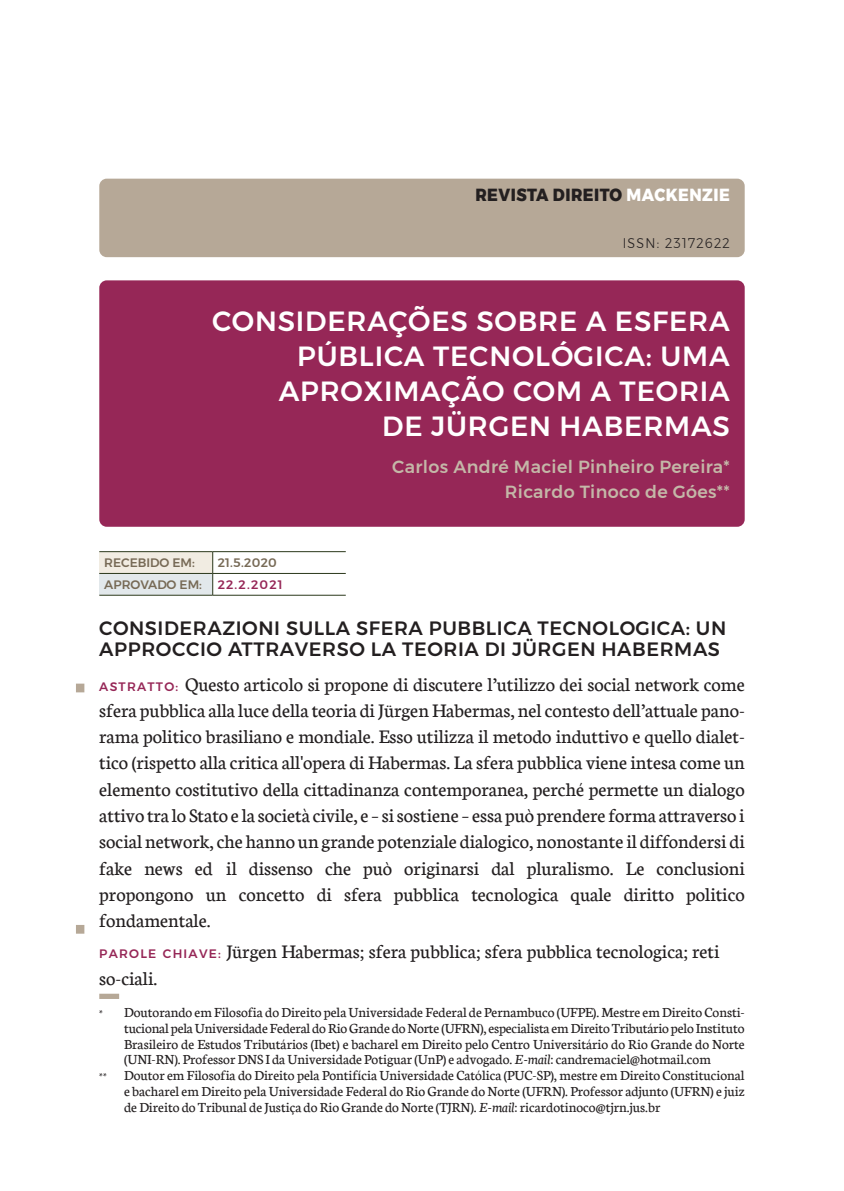
<style>
.page{position:relative;width:844px;height:1191px;background:#fff}
.page>*{position:absolute;margin:0;border:0;box-sizing:border-box;transform-origin:0 0}
.t1{font:500 27.65px/35px "Montserrat";letter-spacing:.03em;color:#fff;text-align:right}
.t2{font:20.47px/26.2px "Neuton";color:#231f20;text-align:justify}
.t3{font:500 19.25px/21px "Montserrat";letter-spacing:.03em;color:#231f20}
.t4{font:500 17.5px/24.5px "Montserrat";letter-spacing:.02em;color:#c4b8a8;text-align:right}
.t5{font:800 17.5px "Montserrat";letter-spacing:.03em;color:#231f20;scale:.9 1}
.t6{font:14.88px "Neuton";color:#231f20}
.t7{font:300 14px "Montserrat";letter-spacing:.1em;color:#231f20;scale:.9 1}
.t8{font:500 12.25px "Montserrat";color:#776a56}
.t9{font:500 12.25px "Montserrat";letter-spacing:.1em;color:#962757}
.s1{color:#fff}
.s2{font-family:"Montserrat";font-weight:500;font-size:12.25px;color:#962757}
.s3{font-weight:700;font-size:11.38px}
.s4{font-style:italic}
</style>
<div class="page">
<div style="left:99px;top:280px;width:645px;height:247px;background:#962757;border-radius:7px"></div>
<div style="left:99px;top:993px;width:20px;height:6px;background:#b6a897"></div>
<div style="left:99px;top:179px;width:645px;height:78px;background:#b6a897;border-radius:7px"></div>
<div style="left:99px;top:551px;width:114px;height:22px;background:#f1ece2"></div>
<div style="left:99px;top:573px;width:114px;height:22px;background:#e2e8eb"></div>
<hr style="left:99px;top:573px;width:114px;height:1px;background:#2b381b">
<hr style="left:213px;top:573px;width:133px;height:1px;background:#2b381b">
<hr style="left:99px;top:551px;width:114px;height:1px;background:#2b381b">
<hr style="left:213px;top:551px;width:133px;height:1px;background:#2b381b">
<svg style="left:212px;top:552px;width:1px;height:43px"></svg>
<hr style="left:99px;top:595px;width:114px;height:1px;background:#2b381b">
<hr style="left:213px;top:595px;width:133px;height:1px;background:#2b381b">
<div style="left:76px;top:683px;width:8px;height:9px;background:#b6a897"></div>
<div style="left:76px;top:925px;width:8px;height:8px;background:#b6a897"></div>
<p class="t5" style="left:475px;top:180px;width:284px">REVISTA DIREITO <span class="s1">MACKENZIE</span></p>
<p class="t7" style="left:622px;top:232px;width:120px">ISSN: 23172622</p>
<h1 class="t1" style="left:212px;top:304px;width:519px">CONSIDERAÇÕES SOBRE A ESFERA<br>PÚBLICA TECNOLÓGICA: UMA<br>APROXIMAÇÃO COM A TEORIA<br>DE JÜRGEN HABERMAS</h1>
<p class="t4" style="left:392px;top:455px;width:339px">Carlos André Maciel Pinheiro Pereira*<br>Ricardo Tinoco de Góes**</p>
<p class="t8" style="left:104px;top:553px;width:92px">RECEBIDO EM:</p>
<p class="t8" style="left:218px;top:553px;width:61px">21.5.2020</p>
<p class="t8" style="left:104px;top:575px;width:99px">APROVADO EM:</p>
<p class="t9" style="left:218px;top:574px;width:66px">22.2.2021</p>
<p class="t3" style="left:99px;top:618px;width:628px">CONSIDERAZIONI SULLA SFERA PUBBLICA TECNOLOGICA: UN<br>APPROCCIO ATTRAVERSO LA TEORIA DI JÜRGEN HABERMAS</p>
<p class="t2" style="left:99px;top:671px;width:647px"><span class="s2">ASTRATTO:</span> Questo articolo si propone di discutere l’utilizzo dei social network come sfera pubblica alla luce della teoria di Jürgen Habermas, nel contesto dell’attuale pano&shy;rama politico brasiliano e mondiale. Esso utilizza il metodo induttivo e quello dialet&shy;tico (rispetto alla critica all'opera di Habermas. La sfera pubblica viene intesa come un elemento costitutivo della cittadinanza contemporanea, perché permette un dialogo attivo tra lo Stato e la società civile, e – si sostiene – essa può prendere forma attraverso i social network, che hanno un grande potenziale dialogico, nonostante il diffondersi di fake news ed il dissenso che può originarsi dal pluralismo. Le conclusioni propongono un concetto di sfera pubblica tecnologica quale diritto politico fondamentale.</p>
<p class="t2" style="left:99px;top:938px;width:621px"><span class="s2">PAROLE CHIAVE:</span> Jürgen Habermas; sfera pubblica; sfera pubblica tecnologica; reti so-ciali.</p>
<p class="t6" style="left:99px;top:1004px;width:646px"><span class="s3">*</span> Doutorando em Filosofia do Direito pela Universidade Federal de Pernambuco (UFPE). Mestre em Direito Consti-</p>
<p class="t6" style="left:124px;top:1020px;width:622px">tucional pela Universidade Federal do Rio Grande do Norte (UFRN), especialista em Direito Tributário pelo Instituto</p>
<p class="t6" style="left:124px;top:1036px;width:622px">Brasileiro de Estudos Tributários (Ibet) e bacharel em Direito pelo Centro Universitário do Rio Grande do Norte</p>
<p class="t6" style="left:124px;top:1052px;width:588px">(UNI-RN). Professor DNS I da Universidade Potiguar (UnP) e advogado. <span class="s4">E-mail</span>: candremaciel@hotmail.com</p>
<p class="t6" style="left:99px;top:1067px;width:646px"><span class="s3">**</span> Doutor em Filosofia do Direito pela Pontifícia Universidade Católica (PUC-SP), mestre em Direito Constitucional</p>
<p class="t6" style="left:124px;top:1083px;width:622px">e bacharel em Direito pela Universidade Federal do Rio Grande do Norte (UFRN). Professor adjunto (UFRN) e juiz</p>
<p class="t6" style="left:124px;top:1099px;width:537px">de Direito do Tribunal de Justiça do Rio Grande do Norte (TJRN). <span class="s4">E-mail</span>: ricardotinoco@tjrn.jus.br</p>
</div>
